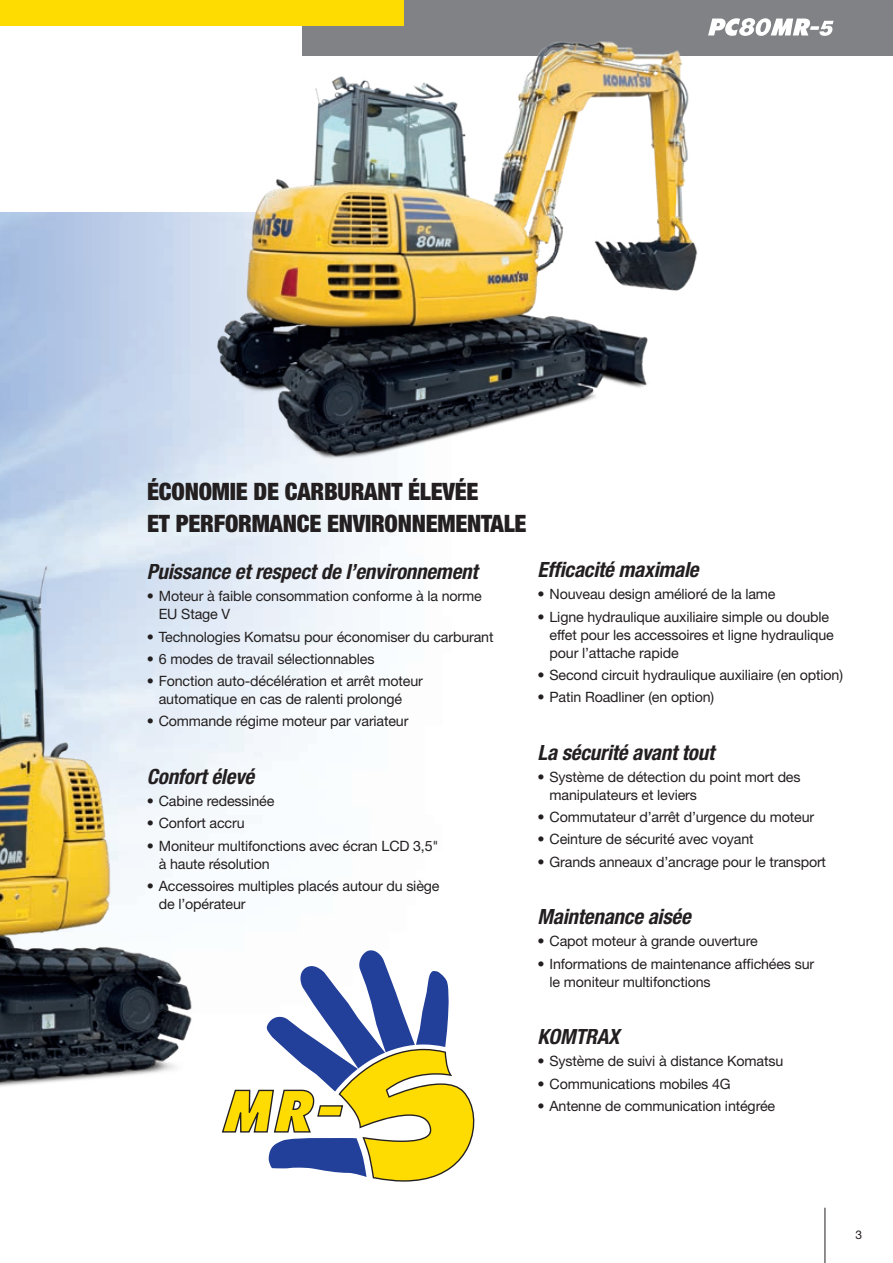
<style>
.page{position:relative;width:893px;height:1263px;background:#fff}
.page>*{position:absolute;margin:0;border:0;box-sizing:border-box;transform-origin:0 0}
.t1{font:italic 55.05px "Komatsu VI";color:#ffdc01;scale:.92 1}
.t2{font:900 condensed 24px/31.5px "Helvetica Neue LT Pro";letter-spacing:-.01em;color:#231f20}
.t3{font:italic 700 condensed 21px "Helvetica Neue LT Pro";letter-spacing:-.01em;color:#231f20}
.t4{font:14.25px/18px "Helvetica Neue LT Pro";letter-spacing:-.01em;color:#231f20}
.t5{font:12px "Helvetica Neue LT Pro";color:#231f20}
</style>
<div class="page">
<div style="left:303px;top:0;width:590px;height:55px;background:#808285"></div>
<div style="left:0;top:0;width:404px;height:26px;background:#ffdc01"></div>
<svg style="left:266px;top:950px;width:208px;height:231px"></svg>
<img style="left:0;top:347px;width:221px;height:741px">
<img style="left:190px;top:26px;width:530px;height:452px">
<hr style="left:825px;top:1208px;width:1px;height:55px;background:#231f20">
<svg style="left:708px;top:18px;width:125px;height:18px"></svg>
<h2 class="t2" style="left:147px;top:476px;width:381px">ÉCONOMIE DE CARBURANT ÉLEVÉE<br>ET PERFORMANCE ENVIRONNEMENTALE</h2>
<h3 class="t3" style="left:147px;top:559px;width:332px">Puissance et respect de l’environnement</h3>
<p class="t4" style="left:159px;top:587px;width:324px;text-indent:-12px">• Moteur à faible consommation conforme à la norme<br>EU Stage V</p>
<p class="t4" style="left:147px;top:627px;width:348px">• Technologies Komatsu pour économiser du carburant</p>
<p class="t4" style="left:147px;top:649px;width:229px">• 6 modes de travail sélectionnables</p>
<p class="t4" style="left:159px;top:672px;width:266px;text-indent:-12px">• Fonction auto-décélération et arrêt moteur automatique en cas de ralenti prolongé</p>
<p class="t4" style="left:147px;top:712px;width:263px">• Commande régime moteur par variateur</p>
<h3 class="t3" style="left:147px;top:764px;width:109px">Confort élevé</h3>
<p class="t4" style="left:147px;top:792px;width:129px">• Cabine redessinée</p>
<p class="t4" style="left:147px;top:814px;width:99px">• Confort accru</p>
<p class="t4" style="left:159px;top:836px;width:281px;text-indent:-12px">• Moniteur multifonctions avec écran LCD 3,5" à haute résolution</p>
<p class="t4" style="left:159px;top:876px;width:282px;text-indent:-12px">• Accessoires multiples placés autour du siège de l’opérateur</p>
<h3 class="t3" style="left:537px;top:557px;width:163px">Efficacité maximale</h3>
<p class="t4" style="left:537px;top:585px;width:239px">• Nouveau design amélioré de la lame</p>
<p class="t4" style="left:549px;top:607px;width:286px;text-indent:-12px">• Ligne hydraulique auxiliaire simple ou double effet pour les accessoires et ligne hydraulique pour l’attache rapide</p>
<p class="t4" style="left:537px;top:665px;width:307px">• Second circuit hydraulique auxiliaire (en option)</p>
<p class="t4" style="left:537px;top:688px;width:178px">• Patin Roadliner (en option)</p>
<h3 class="t3" style="left:537px;top:739px;width:178px">La sécurité avant tout</h3>
<p class="t4" style="left:549px;top:767px;width:253px;text-indent:-12px">• Système de détection du point mort des manipulateurs et leviers</p>
<p class="t4" style="left:537px;top:808px;width:278px">• Commutateur d’arrêt d’urgence du moteur</p>
<p class="t4" style="left:537px;top:830px;width:218px">• Ceinture de sécurité avec voyant</p>
<p class="t4" style="left:537px;top:852px;width:290px">• Grands anneaux d’ancrage pour le transport</p>
<h3 class="t3" style="left:537px;top:904px;width:155px">Maintenance aisée</h3>
<p class="t4" style="left:537px;top:932px;width:222px">• Capot moteur à grande ouverture</p>
<p class="t4" style="left:549px;top:954px;width:266px;text-indent:-12px">• Informations de maintenance affichées sur le moniteur multifonctions</p>
<h1 class="t1" style="left:222px;top:1083px;width:132px">MR-</h1>
<h3 class="t3" style="left:537px;top:1024px;width:83px">KOMTRAX</h3>
<p class="t4" style="left:537px;top:1052px;width:247px">• Système de suivi à distance Komatsu</p>
<p class="t4" style="left:537px;top:1074px;width:195px">• Communications mobiles 4G</p>
<p class="t4" style="left:537px;top:1096px;width:239px">• Antenne de communication intégrée</p>
<p class="t5" style="left:856px;top:1227px;width:8px">3</p>
</div>
